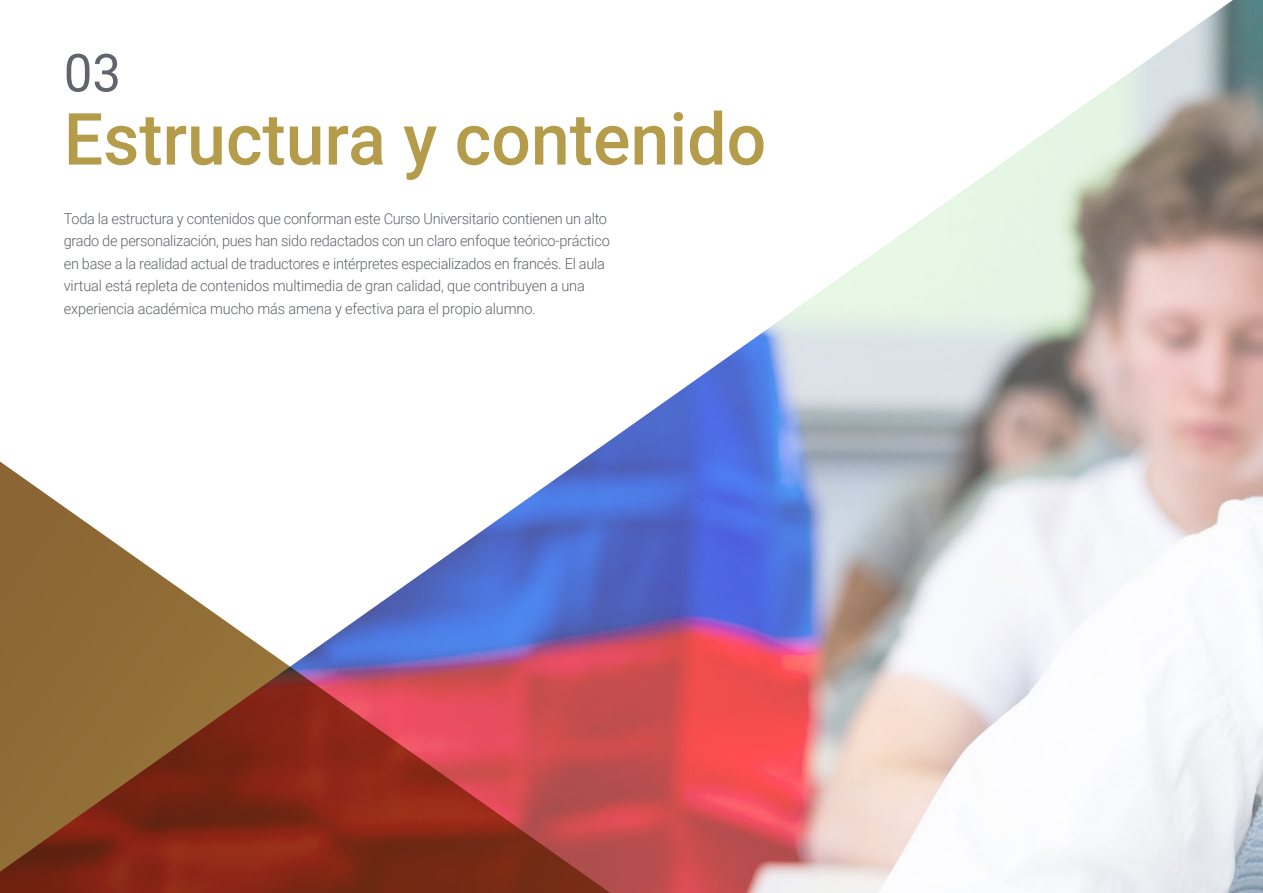
<style>
.page{position:relative;width:1263px;height:893px;background:#fff}
.page>*{position:absolute;margin:0;border:0;box-sizing:border-box;transform-origin:0 0}
.t1{font:500 72px "Roboto";color:#b49c4b}
.t2{font:52.5px "Roboto";color:#61646a}
.t3{font:300 15px/22.5px "Roboto";letter-spacing:-.02em;color:#61646a}
</style>
<div class="page">
<img style="left:602px;top:0;width:661px;height:893px">
<svg style="left:0;top:446px;width:640px;height:447px"></svg>
<h2 class="t2" style="left:64px;top:36px;width:59px">03</h2>
<h1 class="t1" style="left:64px;top:89px;width:704px">Estructura y contenido</h1>
<p class="t3" style="left:64px;top:207px;width:548px">Toda la estructura y contenidos que conforman este Curso Universitario contienen un alto grado de personalización, pues han sido redactados con un claro enfoque teórico-práctico en base a la realidad actual de traductores e intérpretes especializados en francés. El aula virtual está repleta de contenidos multimedia de gran calidad, que contribuyen a una experiencia académica mucho más amena y efectiva para el propio alumno.</p>
</div>
